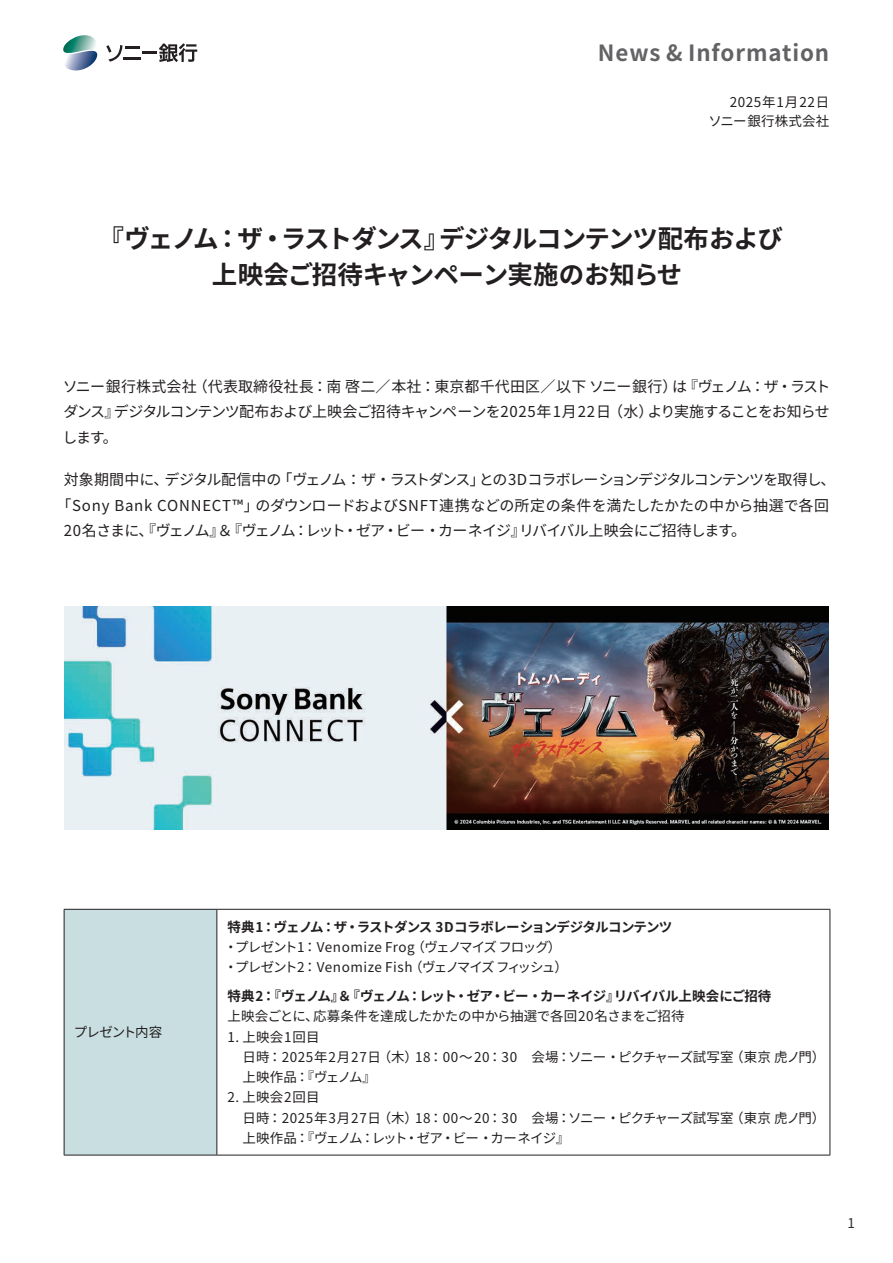
<style>
.page{position:relative;width:893px;height:1263px;background:#fff}
.page>*{position:absolute;margin:0;border:0;box-sizing:border-box;transform-origin:0 0}
.t1{font:700 25.5px/36px "Noto Sans CJ Kjp";letter-spacing:-.045em;color:#231f20}
.t2{font:700 22.35px "Noto Sans CJ Kjp";letter-spacing:.04em;color:#636366}
.t3{font:15px/25.5px "Noto Sans CJ Kjp";letter-spacing:-.025em;color:#231f20}
.t4{font:15px "Noto Sans CJ Kjp";letter-spacing:.01em;color:#231f20}
.t5{font:15px "Noto Sans CJ Kjp";letter-spacing:.005em;color:#231f20}
.t6{font:15px "Noto Sans CJ Kjp";letter-spacing:-.065em;color:#231f20}
.t7{font:15px "Noto Sans CJ Kjp";letter-spacing:-.105em;color:#231f20}
.t8{font:15px "Noto Sans CJ Kjp";letter-spacing:.055em;color:#231f20}
.t9{font:15px "Noto Sans CJ Kjp";letter-spacing:-.06em;color:#231f20}
.t10{font:15px "Noto Sans CJ Kjp";letter-spacing:-.12em;color:#231f20}
.t11{font:15px "Noto Sans CJ Kjp";letter-spacing:-.075em;color:#231f20}
.t12{font:15px "Noto Sans CJ Kjp";letter-spacing:-.05em;color:#231f20}
.t13{font:15px "Noto Sans CJ Kjp";letter-spacing:-.005em;color:#231f20}
.t14{font:13.5px "Noto Sans CJ Kjp";letter-spacing:.01em;color:#231f20}
.t15{font:13.5px/19.5px "Noto Sans CJ Kjp";letter-spacing:.04em;color:#231f20;text-align:right}
.t16{font:700 13.5px "Noto Sans CJ Kjp";letter-spacing:-.055em;color:#231f20}
.t17{font:13.5px "Noto Sans CJ Kjp";letter-spacing:-.025em;color:#231f20}
.t18{font:13.5px "Noto Sans CJ Kjp";letter-spacing:-.055em;color:#231f20}
.t19{font:13.5px "Noto Sans CJ Kjp";letter-spacing:.03em;color:#231f20}
.t20{font:13.5px "Noto Sans CJ Kjp";letter-spacing:-.135em;color:#231f20}
.t21{font:700 13.5px "Noto Sans CJ Kjp";letter-spacing:-.085em;color:#231f20}
.t22{font:13.5px "Noto Sans CJ Kjp";letter-spacing:.05em;color:#231f20}
.t23{font:13.5px "Noto Sans CJ Kjp";letter-spacing:-.05em;color:#231f20}
.t24{font:13.5px "Noto Sans CJ Kjp";letter-spacing:-.105em;color:#231f20}
.t25{font:700 13.5px "Noto Sans CJ Kjp";letter-spacing:-.005em;color:#231f20}
.t26{font:13.5px "Noto Sans CJ Kjp";letter-spacing:-.045em;color:#231f20}
.t27{font:13.5px "Noto Sans CJ Kjp";letter-spacing:-.07em;color:#231f20}
.t28{font:13.5px "Noto Sans CJ Kjp";color:#312f30}
</style>
<div class="page">
<svg style="left:63px;top:35px;width:35px;height:36px"></svg>
<svg style="left:106px;top:43px;width:91px;height:19px"></svg>
<div style="left:64px;top:909px;width:153px;height:246px;background:#c9dee0"></div>
<hr style="left:64px;top:909px;width:153px;height:1px;background:#231f20">
<hr style="left:217px;top:909px;width:613px;height:1px;background:#231f20">
<hr style="left:64px;top:910px;width:1px;height:245px;background:#231f20">
<hr style="left:217px;top:910px;width:1px;height:245px;background:#231f20">
<hr style="left:830px;top:910px;width:1px;height:245px;background:#231f20">
<hr style="left:64px;top:1155px;width:153px;height:1px;background:#231f20">
<hr style="left:217px;top:1155px;width:613px;height:1px;background:#231f20">
<img style="left:64px;top:606px;width:765px;height:223px">
<h2 class="t2" style="left:598px;top:40px;width:233px">News &amp; Information</h2>
<p class="t15" style="left:709px;top:92px;width:122px">2025年1月22日<br>ソニー銀行株式会社</p>
<h1 class="t1" style="left:439px;top:221px;width:345px">デジタルコンテンツ配布および</h1>
<h1 class="t1" style="left:281px;top:221px;width:170px">ラストダンス』</h1>
<h1 class="t1" style="left:212px;top:221px;width:472px;text-indent:-113px">『ヴェノム：ザ・<br>上映会ご招待キャンペーン実施のお知らせ</h1>
<p class="t4" style="left:193px;top:378px;width:639px">（代表取締役社長：南啓二／本社：東京都千代田区／以下ソニー銀行）『ヴェノム：ザ・ラスト</p>
<p class="t4" style="left:63px;top:378px;width:135px">ソニー銀行株式会社</p>
<p class="t3" style="left:672px;top:374px;width:16px">は</p>
<p class="t3" style="left:114px;top:399px;width:499px">デジタルコンテンツ配布および上映会ご招待キャンペーンを2025年1月22日</p>
<p class="t3" style="left:63px;top:399px;width:58px">ダンス』します。</p>
<p class="t3" style="left:608px;top:399px;width:47px">（水）</p>
<p class="t11" style="left:648px;top:403px;width:184px">より実施することをお知らせ</p>
<p class="t13" style="left:165px;top:471px;width:118px">デジタル配信中の</p>
<p class="t6" style="left:479px;top:471px;width:358px">との3Dコラボレーションデジタルコンテンツを取得し、</p>
<p class="t10" style="left:277px;top:471px;width:209px">「ヴェノム：ザ・ラストダンス」</p>
<p class="t3" style="left:64px;top:467px;width:106px">対象期間中に、</p>
<p class="t8" style="left:57px;top:497px;width:204px">「Sony Bank CONNECT™」</p>
<p class="t5" style="left:255px;top:497px;width:575px">のダウンロードおよびSNFT連携などの所定の条件を満たしたかたの中から抽選で各回</p>
<p class="t7" style="left:64px;top:522px;width:246px">20名さまに、『ヴェノム』＆『ヴェノム：</p>
<p class="t9" style="left:519px;top:522px;width:229px">リバイバル上映会にご招待します。</p>
<p class="t12" style="left:343px;top:522px;width:185px">・ゼア・ビー・カーネイジ』</p>
<p class="t3" style="left:306px;top:518px;width:41px">レット</p>
<p class="t27" style="left:74px;top:1025px;width:90px">プレゼント内容</p>
<p class="t16" style="left:357px;top:919px;width:317px">ラストダンス 3Dコラボレーションデジタルコンテンツ</p>
<p class="t16" style="left:227px;top:919px;width:133px">特典1：ヴェノム：ザ・</p>
<p class="t24" style="left:411px;top:939px;width:151px">（ヴェノマイズフロッグ(</p>
<p class="t19" style="left:235px;top:939px;width:181px">プレゼント1：Venomize Frog</p>
<p class="t14" style="left:224px;top:939px;width:15px">・</p>
<p class="t20" style="left:409px;top:960px;width:160px">（ヴェノマイズフィッシュ(</p>
<p class="t15" style="left:235px;top:958px;width:179px">プレゼント2：Venomize Fish</p>
<p class="t14" style="left:224px;top:960px;width:15px">・</p>
<p class="t21" style="left:267px;top:988px;width:156px">『ヴェノム』＆『ヴェノム：</p>
<p class="t25" style="left:614px;top:988px;width:159px">リバイバル上映会にご招待</p>
<p class="t16" style="left:455px;top:988px;width:89px">・ゼア・ビー・</p>
<p class="t16" style="left:227px;top:988px;width:49px">特典2：</p>
<p class="t16" style="left:540px;top:988px;width:81px">カーネイジ』</p>
<p class="t16" style="left:419px;top:988px;width:39px">レット</p>
<p class="t17" style="left:313px;top:1009px;width:373px">応募条件を達成したかたの中から抽選で各回20名さまをご招待</p>
<p class="t14" style="left:227px;top:1009px;width:93px">上映会ごとに、</p>
<p class="t14" style="left:227px;top:1029px;width:94px">1. 上映会1回目</p>
<p class="t15" style="left:242px;top:1047px;width:140px;line-height:20.2px;text-align:left">日時：2025年2月27日上映作品『：ヴェノム『</p>
<p class="t14" style="left:227px;top:1090px;width:94px">2. 上映会2回目</p>
<p class="t22" style="left:242px;top:1110px;width:140px">日時：2025年3月27日</p>
<p class="t14" style="left:378px;top:1049px;width:42px">（木）</p>
<p class="t14" style="left:730px;top:1049px;width:97px">（東京虎ノ門(</p>
<p class="t18" style="left:568px;top:1049px;width:167px">ソニー・ピクチャーズ試写室</p>
<p class="t14" style="left:415px;top:1049px;width:157px">18：00～20：30　会場：</p>
<p class="t14" style="left:378px;top:1110px;width:42px">（木）</p>
<p class="t14" style="left:730px;top:1110px;width:97px">（東京虎ノ門(</p>
<p class="t18" style="left:568px;top:1110px;width:167px">ソニー・ピクチャーズ試写室</p>
<p class="t14" style="left:415px;top:1110px;width:157px">18：00～20：30　会場：</p>
<p class="t26" style="left:242px;top:1130px;width:133px">上映作品『：ヴェノム：</p>
<p class="t23" style="left:405px;top:1130px;width:166px">・ゼア・ビー・カーネイジ『</p>
<p class="t14" style="left:372px;top:1130px;width:37px">レット</p>
<p class="t28" style="left:848px;top:1215px;width:9px">1</p>
</div>
